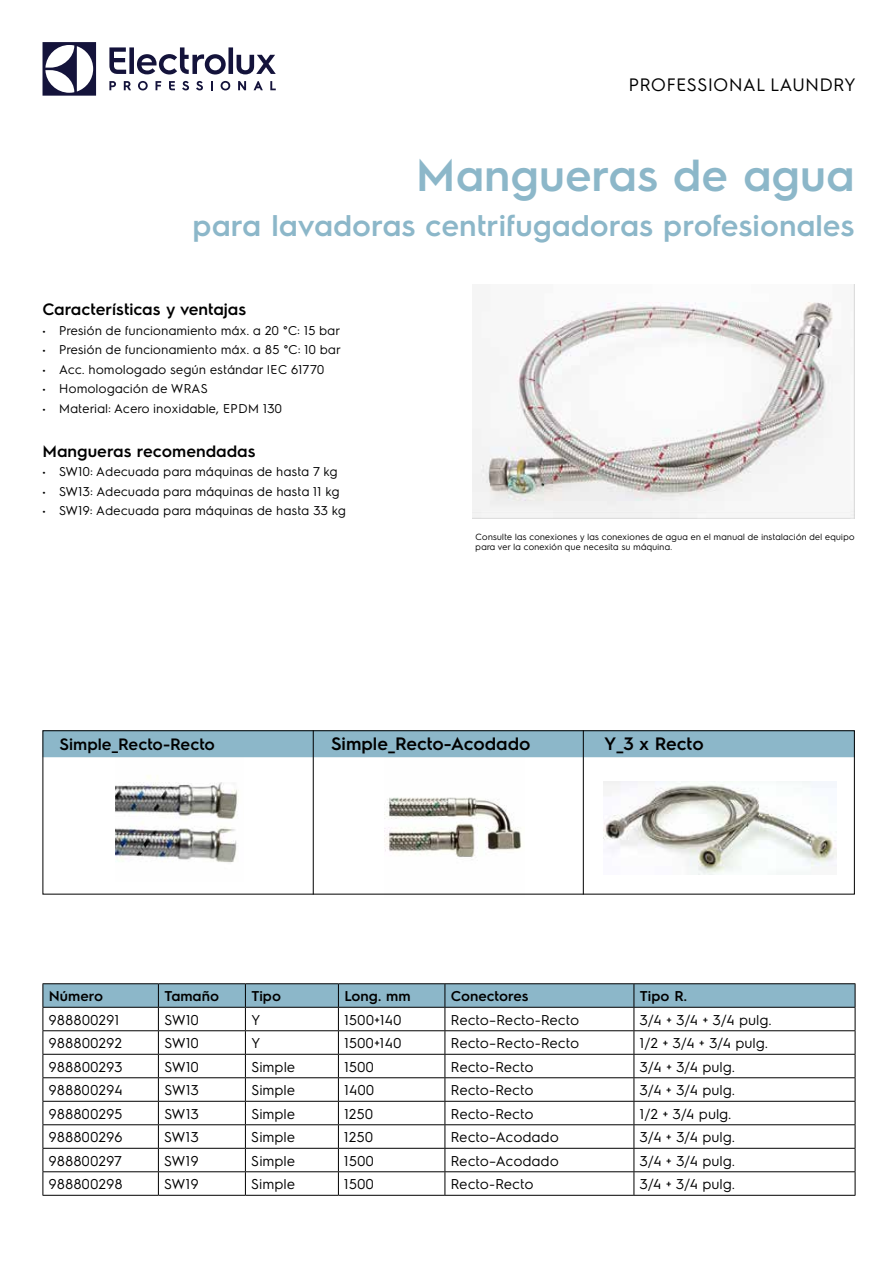
<style>
.page{position:relative;width:893px;height:1263px;background:#fff}
.page>*{position:absolute;margin:0;border:0;box-sizing:border-box;transform-origin:0 0}
.t1{font:600 45px "Electrolux Sans";color:#8cb7c9}
.t2{font:600 30px "Electrolux Sans";color:#8cb7c9}
.t3{font:600 18px "Electrolux Sans";color:#000}
.t4{font:18px "Electrolux Sans";color:#000}
.t5{font:600 16.5px "Electrolux Sans";color:#000}
.t6{font:14.25px "Electrolux Sans";color:#000}
.t7{font:600 14.25px "Electrolux Sans";color:#000}
.t8{font:12.75px "Electrolux Sans";color:#000}
.t9{font:9px/10.8px "Electrolux Sans";color:#000}
</style>
<div class="page">
<svg style="left:43px;top:42px;width:53px;height:54px"></svg>
<svg style="left:109px;top:47px;width:167px;height:28px"></svg>
<svg style="left:270px;top:81px;width:6px;height:9px"></svg>
<svg style="left:221px;top:81px;width:9px;height:9px"></svg>
<svg style="left:211px;top:81px;width:2px;height:9px"></svg>
<svg style="left:196px;top:81px;width:7px;height:9px"></svg>
<svg style="left:182px;top:81px;width:7px;height:9px"></svg>
<svg style="left:169px;top:81px;width:6px;height:9px"></svg>
<svg style="left:156px;top:81px;width:5px;height:9px"></svg>
<svg style="left:138px;top:81px;width:10px;height:9px"></svg>
<svg style="left:124px;top:81px;width:7px;height:9px"></svg>
<svg style="left:109px;top:81px;width:7px;height:9px"></svg>
<svg style="left:254px;top:81px;width:9px;height:9px"></svg>
<svg style="left:238px;top:81px;width:8px;height:9px"></svg>
<img style="left:116px;top:757px;width:128px;height:106px">
<img style="left:384px;top:757px;width:141px;height:138px">
<div style="left:45px;top:732px;width:808px;height:25px;background:#8cb7c9"></div>
<div style="left:43px;top:730px;width:812px;height:164px;border:1px solid #000"></div>
<hr style="left:313px;top:730px;width:1px;height:164px;background:#000">
<hr style="left:583px;top:730px;width:1px;height:164px;background:#000">
<img style="left:472px;top:285px;width:383px;height:234px">
<img style="left:603px;top:782px;width:233px;height:92px">
<hr style="left:43px;top:983px;width:115px;height:1px;background:#000">
<hr style="left:158px;top:983px;width:87px;height:1px;background:#000">
<hr style="left:245px;top:983px;width:93px;height:1px;background:#000">
<hr style="left:338px;top:983px;width:107px;height:1px;background:#000">
<hr style="left:445px;top:983px;width:189px;height:1px;background:#000">
<hr style="left:634px;top:983px;width:221px;height:1px;background:#000">
<svg style="left:43px;top:984px;width:813px;height:211px"></svg>
<hr style="left:43px;top:1195px;width:115px;height:1px;background:#000">
<hr style="left:158px;top:1195px;width:87px;height:1px;background:#000">
<hr style="left:245px;top:1195px;width:93px;height:1px;background:#000">
<hr style="left:338px;top:1195px;width:107px;height:1px;background:#000">
<hr style="left:445px;top:1195px;width:189px;height:1px;background:#000">
<hr style="left:634px;top:1195px;width:221px;height:1px;background:#000">
<p class="t4" style="left:629px;top:72px;width:229px">PROFESSIONAL LAUNDRY</p>
<h1 class="t1" style="left:416px;top:143px;width:440px">Mangueras de agua</h1>
<h2 class="t2" style="left:193px;top:204px;width:664px">para lavadoras centrifugadoras profesionales</h2>
<p class="t5" style="left:43px;top:298px;width:205px">Características y ventajas</p>
<p class="t8" style="left:43px;top:321px;width:299px">• Presión de funcionamiento máx. a 20 °C: 15 bar</p>
<p class="t8" style="left:43px;top:341px;width:300px">• Presión de funcionamiento máx. a 85 °C: 10 bar</p>
<p class="t8" style="left:43px;top:360px;width:284px">• Acc. homologado según estándar IEC 61770</p>
<p class="t8" style="left:43px;top:380px;width:167px">• Homologación de WRAS</p>
<p class="t8" style="left:43px;top:400px;width:241px">• Material: Acero inoxidable, EPDM 130</p>
<p class="t5" style="left:43px;top:439px;width:214px">Mangueras recomendadas</p>
<p class="t8" style="left:43px;top:463px;width:297px">• SW10: Adecuada para máquinas de hasta 7 kg</p>
<p class="t8" style="left:43px;top:482px;width:299px">• SW13: Adecuada para máquinas de hasta 11 kg</p>
<p class="t8" style="left:43px;top:502px;width:305px">• SW19: Adecuada para máquinas de hasta 33 kg</p>
<p class="t9" style="left:476px;top:530px;width:381px">Consulte las conexiones y las conexiones de agua en el manual de instalación del equipo para ver la conexión que necesita su máquina.</p>
<p class="t5" style="left:60px;top:732px;width:157px">Simple_Recto-Recto</p>
<p class="t3" style="left:331px;top:731px;width:201px">Simple_Recto-Acodado</p>
<p class="t3" style="left:604px;top:731px;width:101px">Y_3 x Recto</p>
<p class="t7" style="left:49px;top:986px;width:56px">Número</p>
<p class="t7" style="left:164px;top:986px;width:56px">Tamaño</p>
<p class="t7" style="left:251px;top:986px;width:31px">Tipo</p>
<p class="t7" style="left:344px;top:986px;width:68px">Long. mm</p>
<p class="t7" style="left:451px;top:986px;width:79px">Conectores</p>
<p class="t7" style="left:640px;top:986px;width:48px">Tipo R.</p>
<p class="t6" style="left:49px;top:1010px;width:72px">988800291</p>
<p class="t6" style="left:164px;top:1010px;width:36px">SW10</p>
<p class="t6" style="left:251px;top:1010px;width:11px">Y</p>
<p class="t6" style="left:344px;top:1010px;width:59px">1500+140</p>
<p class="t6" style="left:451px;top:1010px;width:130px">Recto–Recto-Recto</p>
<p class="t6" style="left:640px;top:1010px;width:134px">3/4 + 3/4 + 3/4 pulg.</p>
<p class="t6" style="left:49px;top:1033px;width:75px">988800292</p>
<p class="t6" style="left:164px;top:1033px;width:36px">SW10</p>
<p class="t6" style="left:251px;top:1033px;width:11px">Y</p>
<p class="t6" style="left:344px;top:1033px;width:59px">1500+140</p>
<p class="t6" style="left:451px;top:1033px;width:130px">Recto–Recto-Recto</p>
<p class="t6" style="left:640px;top:1033px;width:130px">1/2 + 3/4 + 3/4 pulg.</p>
<p class="t6" style="left:49px;top:1057px;width:76px">988800293</p>
<p class="t6" style="left:164px;top:1057px;width:36px">SW10</p>
<p class="t6" style="left:251px;top:1057px;width:46px">Simple</p>
<p class="t6" style="left:344px;top:1057px;width:32px">1500</p>
<p class="t6" style="left:451px;top:1057px;width:85px">Recto-Recto</p>
<p class="t6" style="left:640px;top:1057px;width:97px">3/4 + 3/4 pulg.</p>
<p class="t6" style="left:49px;top:1080px;width:76px">988800294</p>
<p class="t6" style="left:164px;top:1080px;width:37px">SW13</p>
<p class="t6" style="left:251px;top:1080px;width:46px">Simple</p>
<p class="t6" style="left:344px;top:1080px;width:32px">1400</p>
<p class="t6" style="left:451px;top:1080px;width:85px">Recto-Recto</p>
<p class="t6" style="left:640px;top:1080px;width:97px">3/4 + 3/4 pulg.</p>
<p class="t6" style="left:49px;top:1104px;width:76px">988800295</p>
<p class="t6" style="left:164px;top:1104px;width:37px">SW13</p>
<p class="t6" style="left:251px;top:1104px;width:46px">Simple</p>
<p class="t6" style="left:344px;top:1104px;width:31px">1250</p>
<p class="t6" style="left:451px;top:1104px;width:85px">Recto-Recto</p>
<p class="t6" style="left:640px;top:1104px;width:93px">1/2 + 3/4 pulg.</p>
<p class="t6" style="left:49px;top:1127px;width:76px">988800296</p>
<p class="t6" style="left:164px;top:1127px;width:37px">SW13</p>
<p class="t6" style="left:251px;top:1127px;width:46px">Simple</p>
<p class="t6" style="left:344px;top:1127px;width:31px">1250</p>
<p class="t6" style="left:451px;top:1127px;width:110px">Recto–Acodado</p>
<p class="t6" style="left:640px;top:1127px;width:97px">3/4 + 3/4 pulg.</p>
<p class="t6" style="left:49px;top:1151px;width:75px">988800297</p>
<p class="t6" style="left:164px;top:1151px;width:36px">SW19</p>
<p class="t6" style="left:251px;top:1151px;width:46px">Simple</p>
<p class="t6" style="left:344px;top:1151px;width:32px">1500</p>
<p class="t6" style="left:451px;top:1151px;width:110px">Recto–Acodado</p>
<p class="t6" style="left:640px;top:1151px;width:97px">3/4 + 3/4 pulg.</p>
<p class="t6" style="left:49px;top:1174px;width:76px">988800298</p>
<p class="t6" style="left:164px;top:1174px;width:36px">SW19</p>
<p class="t6" style="left:251px;top:1174px;width:46px">Simple</p>
<p class="t6" style="left:344px;top:1174px;width:32px">1500</p>
<p class="t6" style="left:451px;top:1174px;width:85px">Recto-Recto</p>
<p class="t6" style="left:640px;top:1174px;width:97px">3/4 + 3/4 pulg.</p>
</div>
